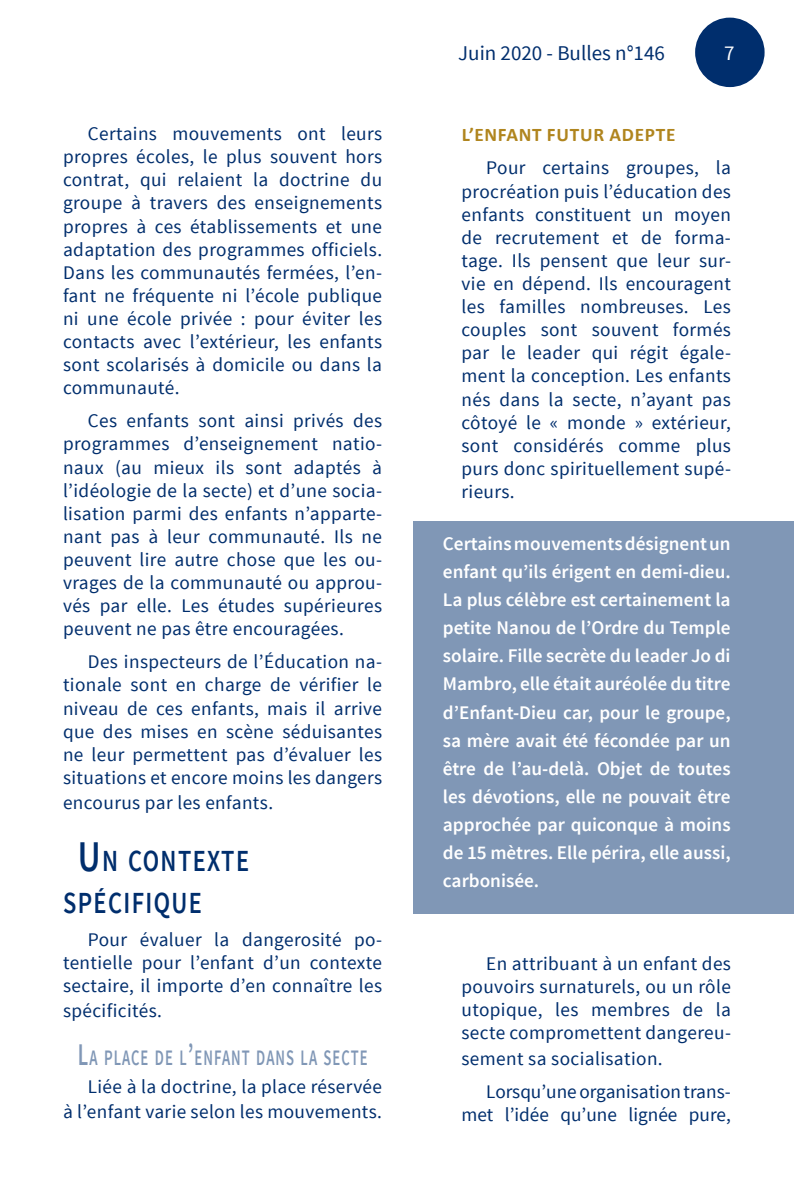
<style>
.page{position:relative;width:794px;height:1191px;background:#fff}
.page>*{position:absolute;margin:0;border:0;box-sizing:border-box;transform-origin:0 0}
.t1{font:600 30.62px/42px "Source Sans Pro";letter-spacing:.055em;color:#002e6d;scale:.8 1}
.t2{font:600 22.05px "Source Sans Pro";letter-spacing:.07em;color:#8097b6;scale:.67 1}
.t3{font:21px "Source Sans Pro";color:#002e6d}
.t4{font:21px "Source Sans Pro";color:#fff}
.t5{font:19.25px/23.1px "Source Sans Pro";letter-spacing:.02em;color:#002e6d;text-align:justify}
.t6{font:600 19.25px/28px "Source Sans Pro";color:#fff;text-align:justify}
.t7{font:19.25px/33.1px "Source Sans Pro";color:#002e6d}
.t8{font:700 19.25px "Calibri";letter-spacing:.04em;color:#b0851e}
.s1{font-size:43.75px}
.s2{font-size:31.5px}
</style>
<div class="page">
<div style="left:695px;top:18px;width:69px;height:69px;background:#002e6d;border-radius:50%"></div>
<div style="left:413px;top:521px;width:381px;height:392px;background:#8097b6"></div>
<p class="t5" style="left:63px;top:123px;width:321px;text-indent:25px">Certains mouvements ont leurs propres écoles, le plus souvent hors contrat, qui relaient la doctrine du groupe à travers des enseignements propres à ces établissements et une adaptation des programmes officiels.<br>Dans les communautés fermées, l’en&shy;fant ne fréquente ni l’école publique ni une école privée : pour éviter les contacts avec l’extérieur, les enfants sont scolarisés à domicile ou dans la communauté.</p>
<p class="t5" style="left:63px;top:410px;width:321px;text-indent:25px">Ces enfants sont ainsi privés des programmes d’enseignement natio&shy;naux (au mieux ils sont adaptés à l’idéologie de la secte) et d’une socia&shy;lisation parmi des enfants n’apparte&shy;nant pas à leur communauté. Ils ne peuvent lire autre chose que les ou&shy;vrages de la communauté ou approu&shy;vés par elle. Les études supérieures peuvent ne pas être encouragées.</p>
<p class="t5" style="left:63px;top:651px;width:321px;text-indent:25px">Des inspecteurs de l’Éducation na&shy;tionale sont en charge de vérifier le niveau de ces enfants, mais il arrive que des mises en scène séduisantes ne leur permettent pas d’évaluer les situations et encore moins les dangers</p>
<p class="t5" style="left:63px;top:791px;width:212px">encourus par les enfants.</p>
<h1 class="t1" style="left:63px;top:840px;width:234px;text-indent:15px"><span class="s1">U</span> N CONTEXTE<br>SPÉCIFIQUE</h1>
<p class="t5" style="left:63px;top:928px;width:320px;text-indent:25px">Pour évaluer la dangerosité po&shy;tentielle pour l’enfant d’un contexte sectaire, il importe d’en connaître les</p>
<p class="t5" style="left:63px;top:1000px;width:101px">spécificités.</p>
<p class="t2" style="left:78px;top:1043px;width:434px"><span class="s2">L</span>A PLACE DE L<span class="s2">’</span>ENFANT DANS LA SECTE</p>
<p class="t5" style="left:63px;top:1074px;width:320px;line-height:25.2px;text-align:right">Liée à la doctrine, la place réservée<br>à l’enfant varie selon les mouvements.</p>
<p class="t3" style="left:458px;top:40px;width:208px">Juin 2020 - Bulles n°146</p>
<p class="t4" style="left:724px;top:40px;width:12px">7</p>
<p class="t8" style="left:462px;top:121px;width:215px">L’ENFANT FUTUR ADEPTE</p>
<p class="t5" style="left:461px;top:157px;width:271px;text-indent:25px">Pour certains groupes, la procréation puis l’éducation des enfants constituent un moyen de recrutement et de forma&shy;tage. Ils pensent que leur sur&shy;vie en dépend. Ils encouragent les familles nombreuses. Les couples sont souvent formés par le leader qui régit égale&shy;ment la conception. Les enfants nés dans la secte, n’ayant pas côtoyé le « monde » extérieur, sont considérés comme plus purs donc spirituellement supé&shy;rieurs.</p>
<p class="t6" style="left:443px;top:530px;width:289px">Certains mouvements désignent un enfant qu’ils érigent en demi-dieu.<br>La plus célèbre est certainement la petite Nanou de l’Ordre du Temple solaire. Fille secrète du leader Jo di Mambro, elle était auréolée du titre d’Enfant-Dieu car, pour le groupe, sa mère avait été fécondée par un être de l’au-delà. Objet de toutes les dévotions, elle ne pouvait être approchée par quiconque à moins de 15 mètres. Elle périra, elle aussi, carbonisée.</p>
<p class="t5" style="left:461px;top:952px;width:271px;text-indent:25px">En attribuant à un enfant des pouvoirs surnaturels, ou un rôle utopique, les membres de la secte compromettent dangereu-</p>
<p class="t7" style="left:486px;top:1042px;width:246px;text-indent:-25px">sement sa socialisation.<br>Lorsqu’une organisation trans-</p>
<p class="t7" style="left:461px;top:1098px;width:271px">met l’idée qu’une lignée pure,</p>
</div>
